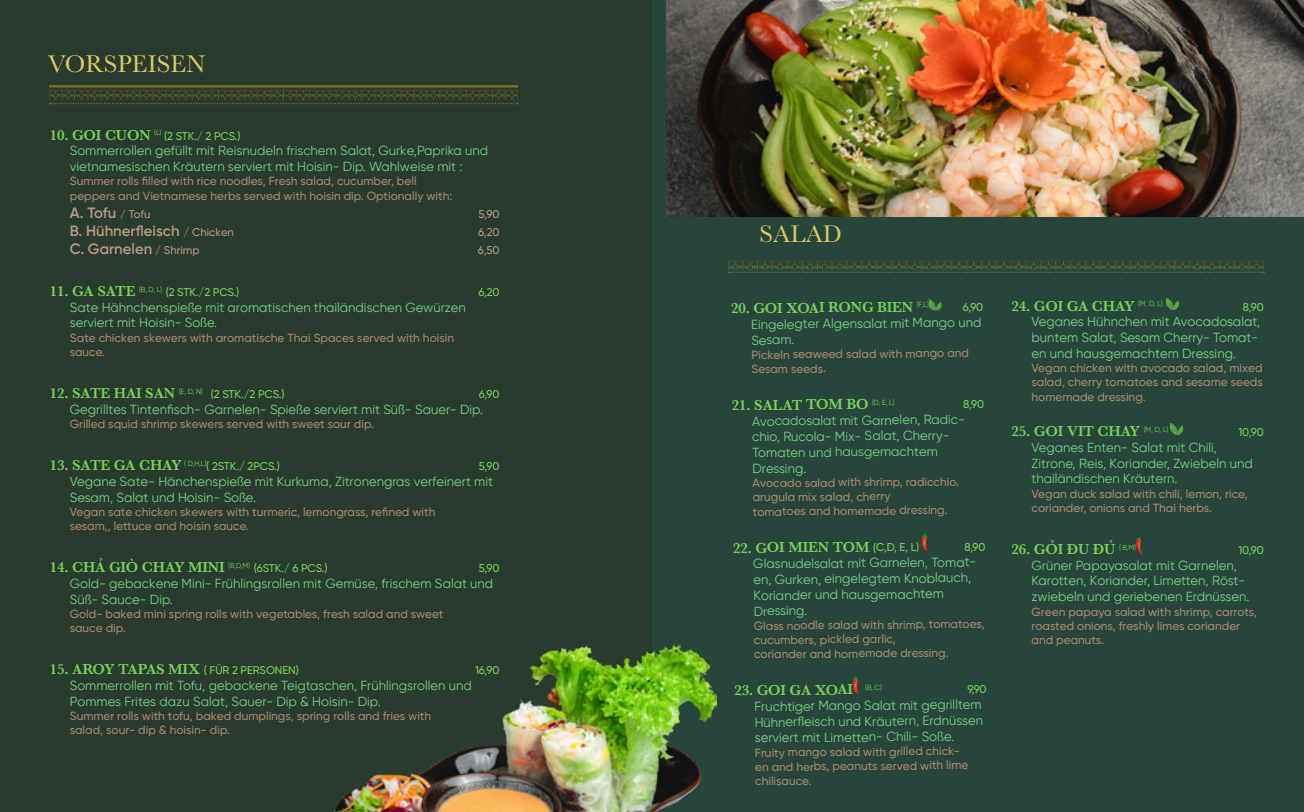
<style>
.page{position:relative;width:1304px;height:812px;background:#fff}
.page>*{position:absolute;margin:0;border:0;box-sizing:border-box;transform-origin:0 0}
.t1{font:25px "Baskerville";letter-spacing:.01em;color:#dccb60}
.t2{font:600 15px "Baskerville";letter-spacing:-.01em;color:#76d457}
.t3{font:600 15px "SVN Gilroy";color:#b79b84}
.t4{font:13.12px/15.8px "SVN Gilroy";color:#76d485}
.t5{font:500 11.88px/14.2px "SVN Gilroy";color:#a9896f}
.t6{font:500 11.25px "SVN Gilroy";letter-spacing:-.01em;color:#76d457}
.t7{font:500 11.25px "SVN Gilroy";color:#b79b84}
.t8{font:7.25px "SVN Gilroy";color:#76d457}
.s1{font-family:"Baskerville";font-weight:600;font-size:15px}
.s2{font-weight:500;font-size:11.25px}
.s3{font-family:"SVN Gilroy";font-weight:500;font-size:11.25px}
</style>
<div class="page">
<div style="left:0;top:0;width:652px;height:811px;background:#293a2e"></div>
<div style="left:652px;top:0;width:652px;height:811px;background:#28453b"></div>
<img style="left:666px;top:0;width:638px;height:216px">
<svg style="left:929px;top:299px;width:12px;height:11px"></svg>
<img style="left:922px;top:532px;width:6px;height:19px">
<img style="left:853px;top:676px;width:6px;height:18px">
<svg style="left:729px;top:271px;width:535px;height:2px"></svg>
<img style="left:728px;top:260px;width:536px;height:9px">
<svg style="left:1166px;top:298px;width:13px;height:11px"></svg>
<svg style="left:1170px;top:423px;width:13px;height:12px"></svg>
<img style="left:1136px;top:535px;width:6px;height:19px">
<img style="left:334px;top:644px;width:383px;height:167px">
<svg style="left:50px;top:103px;width:468px;height:1px"></svg>
<img style="left:49px;top:85px;width:468px;height:15px">
<h1 class="t1" style="left:48px;top:48px;width:159px">VORSPEISEN</h1>
<p class="t6" style="left:50px;top:128px;width:192px"><span class="s1">10. GOI CUON</span> <sup>(L)</sup> (2 STK./ 2 PCS.)</p>
<p class="t4" style="left:70px;top:142px;width:420px">Sommerrollen gefüllt mit Reisnudeln frischem Salat, Gurke,Paprika und vietnamesischen Kräutern serviert mit Hoisin- Dip. Wahlweise mit :</p>
<p class="t5" style="left:70px;top:173px;width:384px">Summer rolls filled with rice noodles, Fresh salad, cucumber, bell peppers and Vietnamese herbs served with hoisin dip. Optionally with:</p>
<p class="t3" style="left:70px;top:201px;width:82px">A. Tofu <span class="s2">/ Tofu</span></p>
<p class="t7" style="left:479px;top:206px;width:23px">5,90</p>
<p class="t3" style="left:70px;top:219px;width:166px">B. Hühnerfleisch <span class="s2">/ Chicken</span></p>
<p class="t7" style="left:478px;top:224px;width:23px">6,20</p>
<p class="t3" style="left:70px;top:237px;width:131px">C. Garnelen <span class="s2">/ Shrimp</span></p>
<p class="t7" style="left:478px;top:242px;width:23px">6,50</p>
<p class="t6" style="left:50px;top:284px;width:191px"><span class="s1">11. GA SATE</span> <sup>(B,</sup> <sup>D,</sup> <sup>L)</sup> (2 STK./2 PCS.)</p>
<p class="t6" style="left:478px;top:284px;width:23px">6,20</p>
<p class="t4" style="left:70px;top:298px;width:398px">Sate Hähnchenspieße mit aromatischen thailändischen Gewürzen serviert mit Hoisin- Soße.</p>
<p class="t5" style="left:70px;top:329px;width:386px">Sate chicken skewers with aromatische Thai Spaces served with hoisin sauce.</p>
<p class="t2" style="left:50px;top:382px;width:236px">12. SATE HAI SAN <sup>(E,</sup> <sup>D,</sup> <sup>N)</sup> <span class="s3">(2 STK./2 PCS.)</span></p>
<p class="t6" style="left:479px;top:386px;width:22px">6,90</p>
<p class="t4" style="left:70px;top:400px;width:415px">Gegrilltes Tintenfisch- Garnelen- Spieße serviert mit Süß- Sauer- Dip.</p>
<p class="t5" style="left:70px;top:416px;width:306px">Grilled squid shrimp skewers served with sweet sour dip.</p>
<p class="t2" style="left:50px;top:454px;width:232px">13. SATE GA CHAY <sup>(</sup> <sup>D,H,L)</sup><span class="s3">( 2STK./ 2PCS.)</span></p>
<p class="t6" style="left:479px;top:458px;width:22px">5,90</p>
<p class="t4" style="left:70px;top:472px;width:425px">Vegane Sate- Hänchenspieße mit Kurkuma, Zitronengras verfeinert mit<br>Sesam, Salat und Hoisin- Soße.</p>
<p class="t5" style="left:70px;top:504px;width:367px">Vegan sate chicken skewers with turmeric, lemongrass, refined with sesam,, lettuce and hoisin sauce.</p>
<p class="t2" style="left:50px;top:556px;width:279px">14. CHẢ GIÒ CHAY MINI <sup>(B,D,M)</sup> <span class="s3">(6STK./ 6 PCS.)</span></p>
<p class="t6" style="left:479px;top:560px;width:22px">5,90</p>
<p class="t4" style="left:70px;top:574px;width:425px">Gold- gebackene Mini- Frühlingsrollen mit Gemüse, frischem Salat und<br>Süß- Sauce- Dip.</p>
<p class="t5" style="left:70px;top:606px;width:375px">Gold- baked mini spring rolls with vegetables, fresh salad and sweet sauce dip.</p>
<p class="t2" style="left:50px;top:659px;width:251px">15. AROY TAPAS MIX <span class="s3">( FÜR 2 PERSONEN)</span></p>
<p class="t6" style="left:475px;top:662px;width:26px">16,90</p>
<p class="t4" style="left:70px;top:676px;width:404px">Sommerrollen mit Tofu, gebackene Teigtaschen, Frühlingsrollen und<br>Pommes Frites dazu Salat, Sauer- Dip &amp; Hoisin- Dip.</p>
<p class="t5" style="left:70px;top:708px;width:363px">Summer rolls with tofu, baked dumplings, spring rolls and fries with salad, sour- dip &amp; hoisin- dip.</p>
<h1 class="t1" style="left:759px;top:218px;width:84px">SALAD</h1>
<p class="t2" style="left:731px;top:297px;width:184px">20. GOI XOAI RONG BIEN</p>
<p class="t8" style="left:917px;top:300px;width:14px;rotate:-1deg">(F,L)</p>
<p class="t6" style="left:963px;top:299px;width:22px">6,90</p>
<p class="t4" style="left:751px;top:314px;width:232px;line-height:16.5px">Eingelegter Algensalat mit Mango und<br>Sesam.</p>
<p class="t5" style="left:751px;top:345px;width:219px;line-height:14.8px">Pickeln seaweed salad with mango and<br>Sesam seeds.</p>
<p class="t2" style="left:732px;top:394px;width:138px">21. SALAT TOM BO</p>
<p class="t8" style="left:872px;top:397px;width:24px;rotate:-1deg">(D, E, L)</p>
<p class="t6" style="left:963px;top:396px;width:23px">8,90</p>
<p class="t4" style="left:752px;top:411px;width:214px">Avocadosalat mit Garnelen, Radic&shy;chio, Rucola- Mix- Salat, Cherry-<br>Tomaten und hausgemachtem<br>Dressing.</p>
<p class="t5" style="left:753px;top:474px;width:208px">Avocado salad with shrimp, radicchio, arugula mix salad, cherry<br>tomatoes and homemade dressing.</p>
<p class="t2" style="left:733px;top:536px;width:188px">22. GOI MIEN TOM <span class="s3">(C,D, E, L)</span></p>
<p class="t6" style="left:964px;top:538px;width:23px">8,90</p>
<p class="t4" style="left:753px;top:554px;width:225px">Glasnudelsalat mit Garnelen, Tomat&shy;en, Gurken, eingelegtem Knoblauch,<br>Koriander und hausgemachtem<br>Dressing.</p>
<p class="t5" style="left:754px;top:616px;width:233px">Glass noodle salad with shrimp, tomatoes, cucumbers, pickled garlic,<br>coriander and homemade dressing.</p>
<p class="t2" style="left:734px;top:679px;width:120px">23. GOI GA XOAI</p>
<p class="t8" style="left:865px;top:682px;width:18px;rotate:-1deg">(B, C)</p>
<p class="t6" style="left:967px;top:681px;width:21px">9,90</p>
<p class="t4" style="left:755px;top:696px;width:230px;text-align:justify">Fruchtiger Mango Salat mit gegrilltem Hühnerfleisch und Kräutern, Erdnüssen serviert mit Limetten- Chili- Soße.</p>
<p class="t5" style="left:755px;top:743px;width:215px;line-height:14.6px">Fruity mango salad with grilled chick&shy;en and herbs, peanuts served with lime chilisauce.</p>
<p class="t2" style="left:1012px;top:295px;width:153px">24. GOI GA CHAY <sup>(M,</sup> <sup>D,</sup> <sup>L)</sup></p>
<p class="t6" style="left:1243px;top:298px;width:23px">8,90</p>
<p class="t4" style="left:1032px;top:313px;width:230px">Veganes Hühnchen mit Avocadosalat, buntem Salat, Sesam Cherry- Tomat&shy;en und hausgemachtem Dressing.</p>
<p class="t5" style="left:1032px;top:360px;width:233px;text-align:justify">Vegan chicken with avocado salad, mixed salad, cherry tomatoes and sesame seeds homemade dressing.</p>
<p class="t2" style="left:1012px;top:420px;width:158px">25. GOI VIT CHAY <sup>(M,</sup> <sup>D,</sup> <sup>L)</sup></p>
<p class="t6" style="left:1238px;top:424px;width:27px">10,90</p>
<p class="t4" style="left:1032px;top:438px;width:223px">Veganes Enten- Salat mit Chili,<br>Zitrone, Reis, Koriander, Zwiebeln und thailändischen Kräutern.</p>
<p class="t5" style="left:1032px;top:485px;width:218px">Vegan duck salad with chili, lemon, rice, coriander, onions and Thai herbs.</p>
<p class="t2" style="left:1012px;top:538px;width:126px">26. GỎI ĐU ĐỦ <sup>(</sup> <sup>B,M)</sup></p>
<p class="t6" style="left:1238px;top:542px;width:27px">10,90</p>
<p class="t4" style="left:1032px;top:556px;width:219px">Grüner Papayasalat mit Garnelen,<br>Karotten, Koriander, Limetten, Röst&shy;zwiebeln und geriebenen Erdnüssen.</p>
<p class="t5" style="left:1032px;top:603px;width:227px">Green papaya salad with shrimp, carrots, roasted onions, freshly limes coriander and peanuts.</p>
</div>
